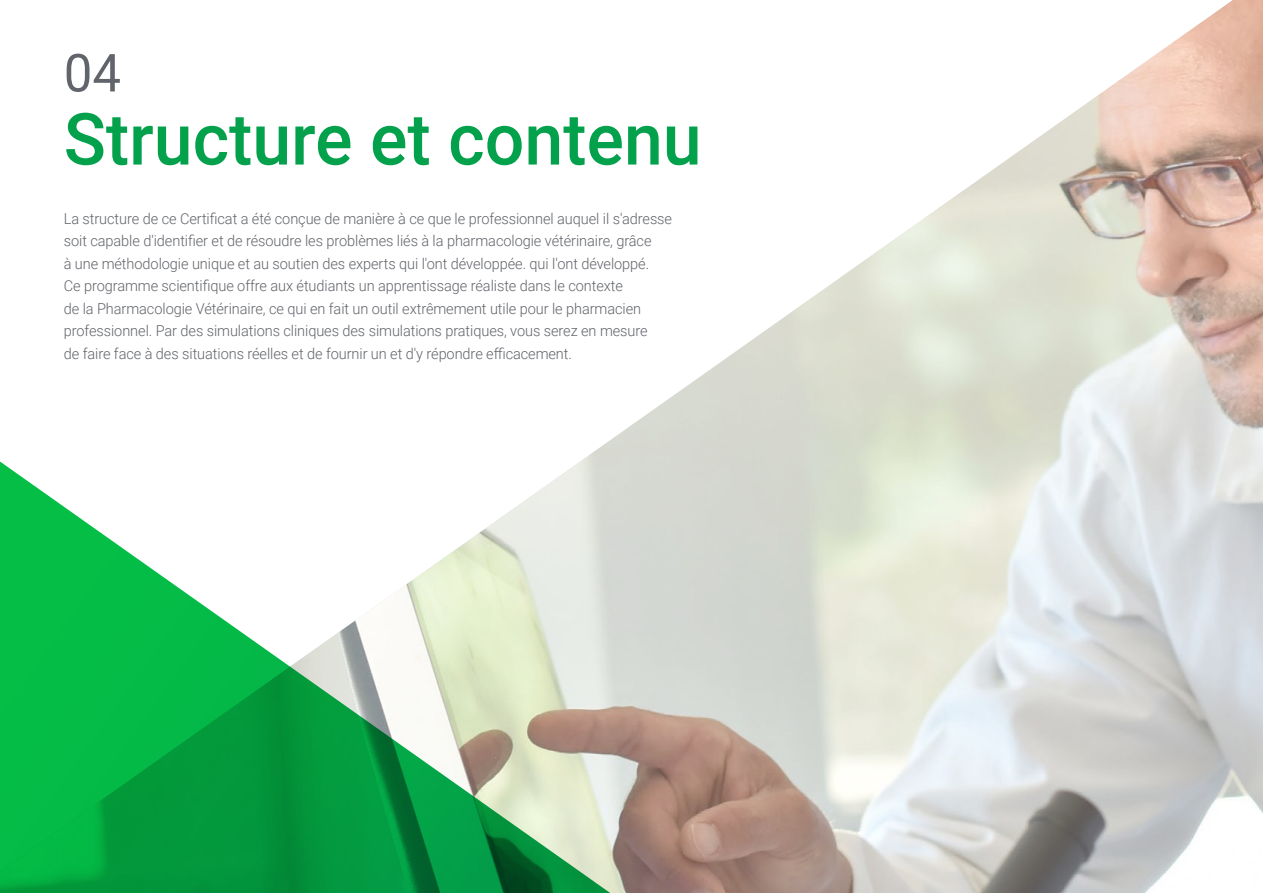
<style>
.page{position:relative;width:1263px;height:893px;background:#fff}
.page>*{position:absolute;margin:0;border:0;box-sizing:border-box;transform-origin:0 0}
.t1{font:500 72px "Roboto";color:#04a14d}
.t2{font:52.5px "Roboto";color:#61646a}
.t3{font:300 15px/22.5px "Roboto";letter-spacing:-.005em;color:#61646a}
</style>
<div class="page">
<img style="left:602px;top:0;width:661px;height:893px">
<svg style="left:0;top:446px;width:640px;height:447px"></svg>
<h2 class="t2" style="left:64px;top:36px;width:59px">04</h2>
<h1 class="t1" style="left:64px;top:89px;width:639px">Structure et contenu</h1>
<p class="t3" style="left:64px;top:207px;width:610px">La structure de ce Certificat a été conçue de manière à ce que le professionnel auquel il s'adresse soit capable d'identifier et de résoudre les problèmes liés à la pharmacologie vétérinaire, grâce<br>à une méthodologie unique et au soutien des experts qui l'ont développée. qui l'ont développé.<br>Ce programme scientifique offre aux étudiants un apprentissage réaliste dans le contexte<br>de la Pharmacologie Vétérinaire, ce qui en fait un outil extrêmement utile pour le pharmacien professionnel. Par des simulations cliniques des simulations pratiques, vous serez en mesure<br>de faire face à des situations réelles et de fournir un et d'y répondre efficacement.</p>
</div>
